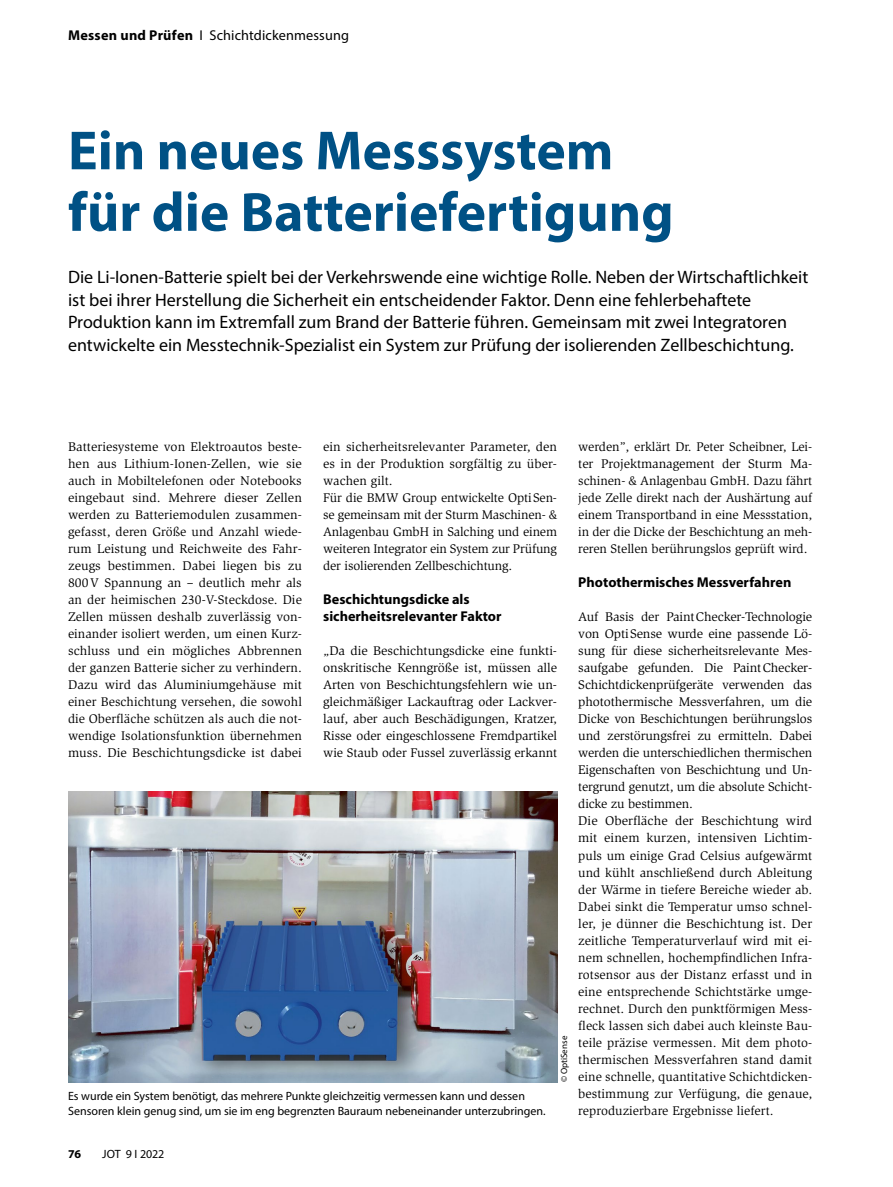
<style>
.page{position:relative;width:893px;height:1187px;background:#fff}
.page>*{position:absolute;margin:0;border:0;box-sizing:border-box;transform-origin:0 0}
.Title_1_kleiner{font:700 55.5px/61.5px "Myriad Pro";color:#005185}
.Trailer_1{font:18px/22.5px "Myriad Pro";color:#000}
.SectionHeading_1_x{font:700 14.25px/17.1px "Myriad Pro";color:#000}
.Category_x{font:14.25px "Myriad Pro";letter-spacing:.01em;color:#000}
.Para_x{font:12.9px/17px "Slimbach Std";letter-spacing:-.005em;color:#000;text-align:justify}
.Image_Caption_x{font:12px/15px "Myriad Pro";color:#000}
.t1{font:700 12px "Myriad Pro";color:#000}
.Image_Source_x{font:9px "Myriad Pro";color:#000}
.s1{font-weight:700}
</style>
<div class="page">
<img style="left:68px;top:791px;width:489px;height:291px">
<p class="Category_x" style="left:68px;top:27px;width:283px"><span class="s1">Messen und Prüfen</span> I Schichtdickenmessung</p>
<p class="Title_1_kleiner" style="left:68px;top:118px;width:607px">Ein neues Messsystem für die Batteriefertigung</p>
<p class="Trailer_1" style="left:68px;top:265px;width:742px">Die Li-Ionen-Batterie spielt bei der Verkehrswende eine wichtige Rolle. Neben der Wirtschaftlichkeit ist bei ihrer Herstellung die Sicherheit ein entscheidender Faktor. Denn eine fehlerbehaftete Produktion kann im Extremfall zum Brand der Batterie führen. Gemeinsam mit zwei Integratoren entwickelte ein Messtechnik-Spezialist ein System zur Prüfung der isolierenden Zellbeschichtung.</p>
<p class="Para_x" style="left:68px;top:438px;width:235px">Batteriesysteme von Elektroautos beste&shy;hen aus Lithium-Ionen-Zellen, wie sie auch in Mobiltelefonen oder Notebooks eingebaut sind. Mehrere dieser Zellen werden zu Batteriemodulen zusammen&shy;gefasst, deren Größe und Anzahl wiede&shy;rum Leistung und Reichweite des Fahr&shy;zeugs bestimmen. Dabei liegen bis zu 800V Spannung an – deutlich mehr als an der heimischen 230-V-Steckdose. Die Zellen müssen deshalb zuverlässig von&shy;einander isoliert werden, um einen Kurz&shy;schluss und ein mögliches Abbrennen der ganzen Batterie sicher zu verhindern.<br>Dazu wird das Aluminiumgehäuse mit einer Beschichtung versehen, die sowohl die Oberfläche schützen als auch die not&shy;wendige Isolationsfunktion übernehmen muss. Die Beschichtungsdicke ist dabei</p>
<p class="Para_x" style="left:323px;top:438px;width:235px">ein sicherheitsrelevanter Parameter, den es in der Produktion sorgfältig zu über&shy;wachen gilt.</p>
<p class="Para_x" style="left:323px;top:489px;width:235px">Für die BMW Group entwickelte OptiSen&shy;se gemeinsam mit der Sturm Maschinen- &amp; Anlagenbau GmbH in Salching und einem weiteren Integrator ein System zur Prüfung der isolierenden Zellbeschichtung.</p>
<p class="SectionHeading_1_x" style="left:323px;top:590px;width:180px">Beschichtungsdicke als sicherheitsrelevanter Faktor</p>
<p class="Para_x" style="left:323px;top:642px;width:235px">„Da die Beschichtungsdicke eine funkti&shy;onskritische Kenngröße ist, müssen alle Arten von Beschichtungsfehlern wie un&shy;gleichmäßiger Lackauftrag oder Lackver&shy;lauf, aber auch Beschädigungen, Kratzer, Risse oder eingeschlossene Fremdpartikel wie Staub oder Fussel zuverlässig erkannt</p>
<p class="Image_Caption_x" style="left:68px;top:1087px;width:479px">Es wurde ein System benötigt, das mehrere Punkte gleichzeitig vermessen kann und dessen<br>Sensoren klein genug sind, um sie im eng begrenzten Bauraum nebeneinander unterzubringen.</p>
<p class="t1" style="left:68px;top:1145px;width:15px">76</p>
<p class="Image_Caption_x" style="left:102px;top:1145px;width:64px">JOT 9 I 2022</p>
<p class="Image_Source_x" style="left:559px;top:1082px;width:48px;rotate:-90deg">© OptiSense</p>
<p class="Para_x" style="left:578px;top:438px;width:235px">werden”, erklärt Dr. Peter Scheibner, Lei&shy;ter Projektmanagement der Sturm Ma&shy;schinen- &amp; Anlagenbau GmbH. Dazu fährt jede Zelle direkt nach der Aushärtung auf einem Transportband in eine Messstation, in der die Dicke der Beschichtung an meh&shy;reren Stellen berührungslos geprüft wird.</p>
<p class="SectionHeading_1_x" style="left:578px;top:573px;width:215px">Photothermisches Messverfahren</p>
<p class="Para_x" style="left:578px;top:608px;width:235px">Auf Basis der PaintChecker-Technologie von OptiSense wurde eine passende Lö&shy;sung für diese sicherheitsrelevante Mes&shy;saufgabe gefunden. Die PaintChecker-Schichtdickenprüfgeräte verwenden das photothermische Messverfahren, um die Dicke von Beschichtungen berührungslos und zerstörungsfrei zu ermitteln. Dabei werden die unterschiedlichen thermischen Eigenschaften von Beschichtung und Un&shy;tergrund genutzt, um die absolute Schicht&shy;dicke zu bestimmen.</p>
<p class="Para_x" style="left:578px;top:812px;width:235px">Die Oberfläche der Beschichtung wird mit einem kurzen, intensiven Lichtim&shy;puls um einige Grad Celsius aufgewärmt und kühlt anschließend durch Ableitung der Wärme in tiefere Bereiche wieder ab.<br>Dabei sinkt die Temperatur umso schnel&shy;ler, je dünner die Beschichtung ist. Der zeitliche Temperaturverlauf wird mit ei&shy;nem schnellen, hochempfindlichen Infra&shy;rotsensor aus der Distanz erfasst und in eine entsprechende Schichtstärke umge&shy;rechnet. Durch den punktförmigen Mess&shy;fleck lassen sich dabei auch kleinste Bau&shy;teile präzise vermessen. Mit dem photo&shy;thermischen Messverfahren stand damit eine schnelle, quantitative Schichtdicken&shy;bestimmung zur Verfügung, die genaue, reproduzierbare Ergebnisse liefert.</p>
</div>
